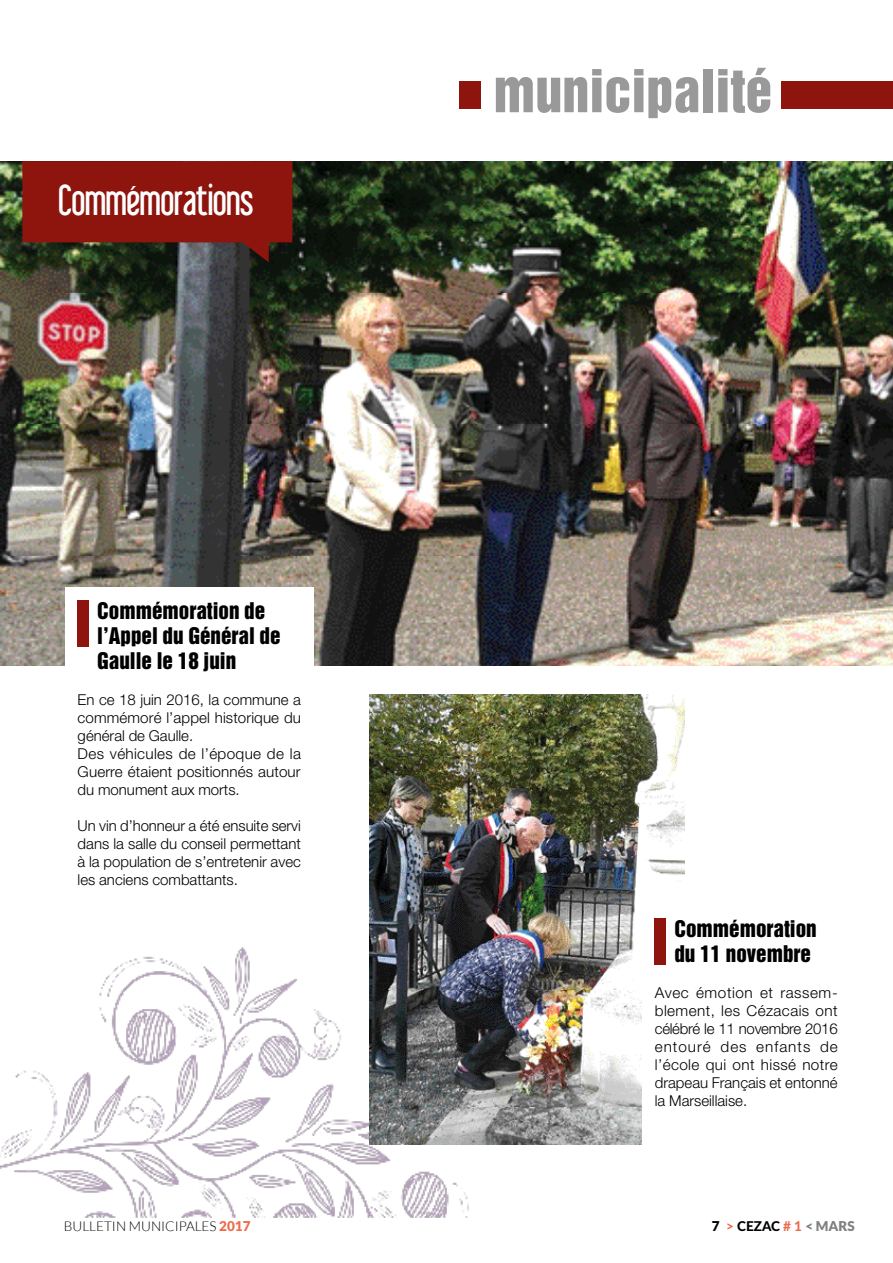
<style>
.page{position:relative;width:893px;height:1263px;background:#fff}
.page>*{position:absolute;margin:0;border:0;box-sizing:border-box;transform-origin:0 0}
.t1{font:54px "Helvetica Inserat LT";color:#9a9999}
.t2{font:42px "Libel Suit";color:#fff}
.t3{font:21px/25.2px "Helvetica Inserat LT";color:#000}
.t4{font:300 15px/18px "Helvetica Neue LT";color:#000;text-align:justify}
.t5{font:300 13.5px "Lato";color:#000}
.t6{font:800 13.5px "Lato";color:#000}
.s1{font-weight:900;color:#ed6e4c}
.s2{font-weight:900}
.s3{color:#ed6e4c}
.s4{font-weight:900;color:#818080}
</style>
<div class="page">
<img style="left:0;top:907px;width:542px;height:311px">
<img style="left:1px;top:161px;width:892px;height:505px">
<img style="left:370px;top:695px;width:314px;height:449px">
<div style="left:65px;top:587px;width:249px;height:339px;background:#fff"></div>
<div style="left:78px;top:600px;width:11px;height:46px;background:#8d150e"></div>
<svg style="left:22px;top:161px;width:270px;height:101px;background:#7a1b13"></svg>
<div style="left:642px;top:887px;width:208px;height:258px;background:#fff"></div>
<div style="left:655px;top:918px;width:11px;height:47px;background:#8d150e"></div>
<div style="left:459px;top:81px;width:22px;height:27px;background:#8d150e"></div>
<div style="left:781px;top:81px;width:112px;height:27px;background:#8d150e"></div>
<h2 class="t2" style="left:59px;top:177px;width:197px">Commémorations</h2>
<h3 class="t3" style="left:97px;top:598px;width:185px">Commémoration de l’Appel du Général de<br>Gaulle le 18 juin</h3>
<p class="t4" style="left:78px;top:691px;width:225px;text-align:left">En ce 18 juin 2016, la commune a commémoré l’appel historique du général de Gaulle.<br>Des véhicules de l’époque de la<br>Guerre étaient positionnés autour du monument aux morts.</p>
<p class="t4" style="left:78px;top:817px;width:225px">Un vin d’honneur a été ensuite servi dans la salle du conseil permettant à la population de s’entretenir avec les anciens combattants.</p>
<h1 class="t1" style="left:493px;top:59px;width:281px">municipalité</h1>
<h3 class="t3" style="left:674px;top:917px;width:144px">Commémoration du 11 novembre</h3>
<p class="t4" style="left:655px;top:984px;width:184px">Avec émotion et rassem&shy;blement, les Cézacais ont célébré le 11 novembre 2016 entouré des enfants de l’école qui ont hissé notre drapeau Français et entonné la Marseillaise.</p>
<p class="t5" style="left:64px;top:1219px;width:188px">BULLETIN MUNICIPALES <span class="s1">2017</span></p>
<p class="t6" style="left:712px;top:1216px;width:144px"><span class="s2">7</span> <span class="s3">&gt;</span> CEZAC <span class="s3"># 1</span> <span class="s4">&lt; MARS</span></p>
</div>
